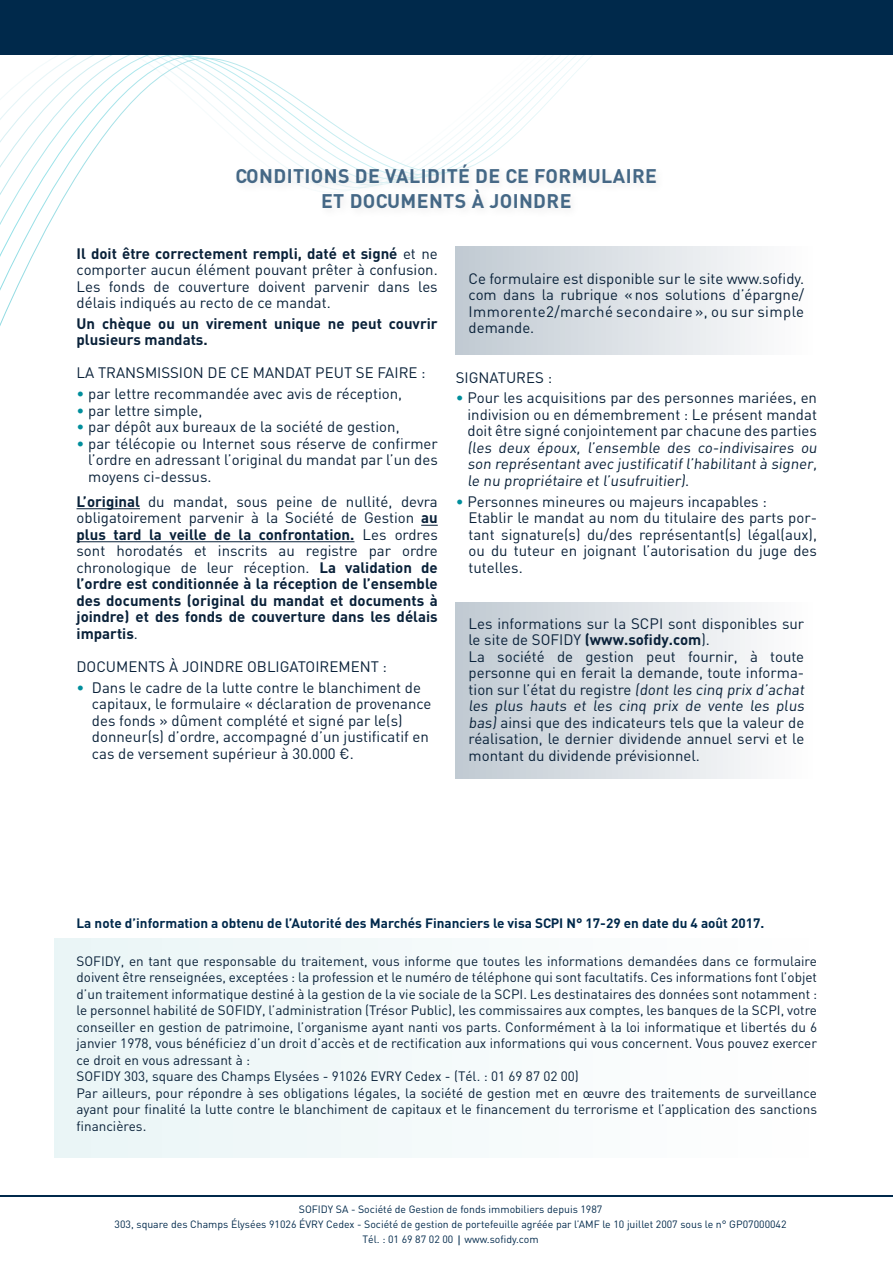
<style>
.page{position:relative;width:893px;height:1263px;background:#fff}
.page>*{position:absolute;margin:0;border:0;box-sizing:border-box;transform-origin:0 0}
.t1{font:700 19.5px "DIN";letter-spacing:.02em;color:#456886}
.t2{font:15px/16.5px "DIN";color:#092139;text-align:justify}
.t3{font:700 15px/16.5px "DIN";color:#092139}
.t4{font:13.5px/16.5px "DIN";color:#092139;text-align:justify}
.t5{font:13.5px/16.5px "DIN Regular Alternate";color:#092139;text-align:justify}
.t6{font:700 13.5px "DIN";color:#00294b}
.t7{font:10.5px/15px "DIN";color:#00294b;text-align:center}
.s1{font-weight:700}
.s2{color:#008e9c}
.s3{font-weight:400}
</style>
<div class="page">
<div style="left:456px;top:246px;width:361px;height:109px;background:#f6f7f8"></div>
<svg style="left:0;top:54px;width:718px;height:301px"></svg>
<div style="left:232px;top:160px;width:434px;height:59px;background:#fcfcfc"></div>
<div style="left:0;top:0;width:893px;height:54px;background:#00294b"></div>
<div style="left:54px;top:938px;width:785px;height:219px;background:#f4fafa"></div>
<hr style="left:0;top:1195px;width:893px;height:2px;background:#00294b">
<hr style="left:77px;top:508px;width:63px;height:1px;background:#092139">
<svg style="left:421px;top:525px;width:17px;height:1px"></svg>
<hr style="left:77px;top:541px;width:277px;height:1px;background:#092139">
<div style="left:456px;top:602px;width:361px;height:176px;background:linear-gradient(to right,#c0cad2,#fffefe)"></div>
<p class="t1" style="left:236px;top:163px;width:423px">CONDITIONS DE VALIDITÉ DE CE FORMULAIRE</p>
<p class="t1" style="left:321px;top:188px;width:252px">ET DOCUMENTS À JOINDRE</p>
<p class="t2" style="left:77px;top:244px;width:363px"><span class="s1">Il doit être correctement rempli, daté et signé</span> et ne comporter aucun élément pouvant prêter à confusion.<br>Les fonds de couverture doivent parvenir dans les délais indiqués au recto de ce mandat.</p>
<p class="t3" style="left:77px;top:315px;width:363px">Un chèque ou un virement unique ne peut couvrir plusieurs mandats.</p>
<p class="t2" style="left:77px;top:364px;width:351px">LA TRANSMISSION DE CE MANDAT PEUT SE FAIRE :</p>
<p class="t2" style="left:77px;top:385px;width:327px"><span class="s2">•</span> par lettre recommandée avec avis de réception,</p>
<p class="t2" style="left:77px;top:401px;width:127px"><span class="s2">•</span> par lettre simple,</p>
<p class="t2" style="left:77px;top:418px;width:325px"><span class="s2">•</span> par dépôt aux bureaux de la société de gestion,</p>
<p class="t2" style="left:88px;top:434px;width:351px;text-indent:-12px"><span class="s2">•</span> par télécopie ou Internet sous réserve de confirmer l’ordre en adressant l’original du mandat par l’un des moyens ci-dessus.</p>
<p class="t3" style="left:77px;top:492px;width:363px;text-align:justify">L’original <span class="s3">du mandat, sous peine de nullité, devra obligatoirement parvenir à la Société de Gestion</span> au plus tard la veille de la confrontation. <span class="s3">Les ordres sont horodatés et inscrits au registre par ordre chronologique de leur réception.</span> La validation de l’ordre est conditionnée à la réception de l’ensemble des documents (original du mandat et documents à joindre) et des fonds de couverture dans les délais impartis<span class="s3">.</span></p>
<p class="t2" style="left:77px;top:657px;width:312px">DOCUMENTS À JOINDRE OBLIGATOIREMENT :</p>
<p class="t2" style="left:92px;top:678px;width:341px;text-align:left;text-indent:-15px"><span class="s2">•</span> Dans le cadre de la lutte contre le blanchiment de capitaux, le formulaire « déclaration de provenance des fonds » dûment complété et signé par le(s) donneur(s) d’ordre, accompagné d’un justificatif en cas de versement supérieur à 30.000 €.</p>
<p class="t2" style="left:469px;top:269px;width:337px">Ce formulaire est disponible sur le site www.sofidy. com dans la rubrique «nos solutions d’épargne/ Immorente2/marché secondaire », ou sur simple demande.</p>
<p class="t2" style="left:456px;top:368px;width:98px">SIGNATURES :</p>
<p class="t2" style="left:467px;top:389px;width:353px;text-align:left;text-indent:-12px"><span class="s2">•</span> Pour les acquisitions par des personnes mariées, en indivision ou en démembrement : Le présent mandat doit être signé conjointement par chacune des parties (les deux époux, l’ensemble des co-indivisaires ou son représentant avec justificatif l’habilitant à signer, le nu propriétaire et l’usufruitier).</p>
<p class="t2" style="left:456px;top:492px;width:313px"><span class="s2">•</span> Personnes mineures ou majeurs incapables :</p>
<p class="t2" style="left:469px;top:509px;width:350px">Etablir le mandat au nom du titulaire des parts por&shy;tant signature(s) du/des représentant(s) légal(aux), ou du tuteur en joignant l’autorisation du juge des tutelles.</p>
<p class="t2" style="left:469px;top:615px;width:337px">Les informations sur la SCPI sont disponibles sur le site de SOFIDY <span class="s1">(www.sofidy.com</span>).</p>
<p class="t2" style="left:469px;top:648px;width:340px;text-align:left">La société de gestion peut fournir, à toute personne qui en ferait la demande, toute informa&shy;tion sur l’état du registre (dont les cinq prix d’achat les plus hauts et les cinq prix de vente les plus bas) ainsi que des indicateurs tels que la valeur de réalisation, le dernier dividende annuel servi et le montant du dividende prévisionnel.</p>
<p class="t6" style="left:77px;top:914px;width:689px">La note d’information a obtenu de l’Autorité des Marchés Financiers le visa SCPI N° 17-29 en date du 4 août 2017.</p>
<p class="t4" style="left:77px;top:952px;width:742px">SOFIDY, en tant que responsable du traitement, vous informe que toutes les informations demandées dans ce formulaire doivent être renseignées, exceptées : la profession et le numéro de téléphone qui sont facultatifs. Ces informations font l’objet d’un traitement informatique destiné à la gestion de la vie sociale de la SCPI. Les destinataires des données sont notamment : le personnel habilité de SOFIDY, l’administration (Trésor Public), les commissaires aux comptes, les banques de la SCPI, votre conseiller en gestion de patrimoine, l’organisme ayant nanti vos parts. Conformément à la loi informatique et libertés du 6 janvier 1978, vous bénéficiez d’un droit d’accès et de rectification aux informations qui vous concernent. Vous pouvez exercer ce droit en vous adressant à :</p>
<p class="t4" style="left:77px;top:1067px;width:504px">SOFIDY 303, square des Champs Elysées - 91026 EVRY Cedex - (Tél. : 01 69 87 02 00)</p>
<p class="t5" style="left:77px;top:1084px;width:742px">Par ailleurs, pour répondre à ses obligations légales, la société de gestion met en œuvre des traitements de surveillance ayant pour finalité la lutte contre le blanchiment de capitaux et le financement du terrorisme et l’application des sanctions financières.</p>
<p class="t7" style="left:115px;top:1201px;width:673px">SOFIDY SA - Société de Gestion de fonds immobiliers depuis 1987<br>303, square des Champs Élysées 91026 ÉVRY Cedex - Société de gestion de portefeuille agréée par l’AMF le 10 juillet 2007 sous le n° GP07000042<br>Tél. : 01 69 87 02 00 www.sofidy.com</p>
</div>
